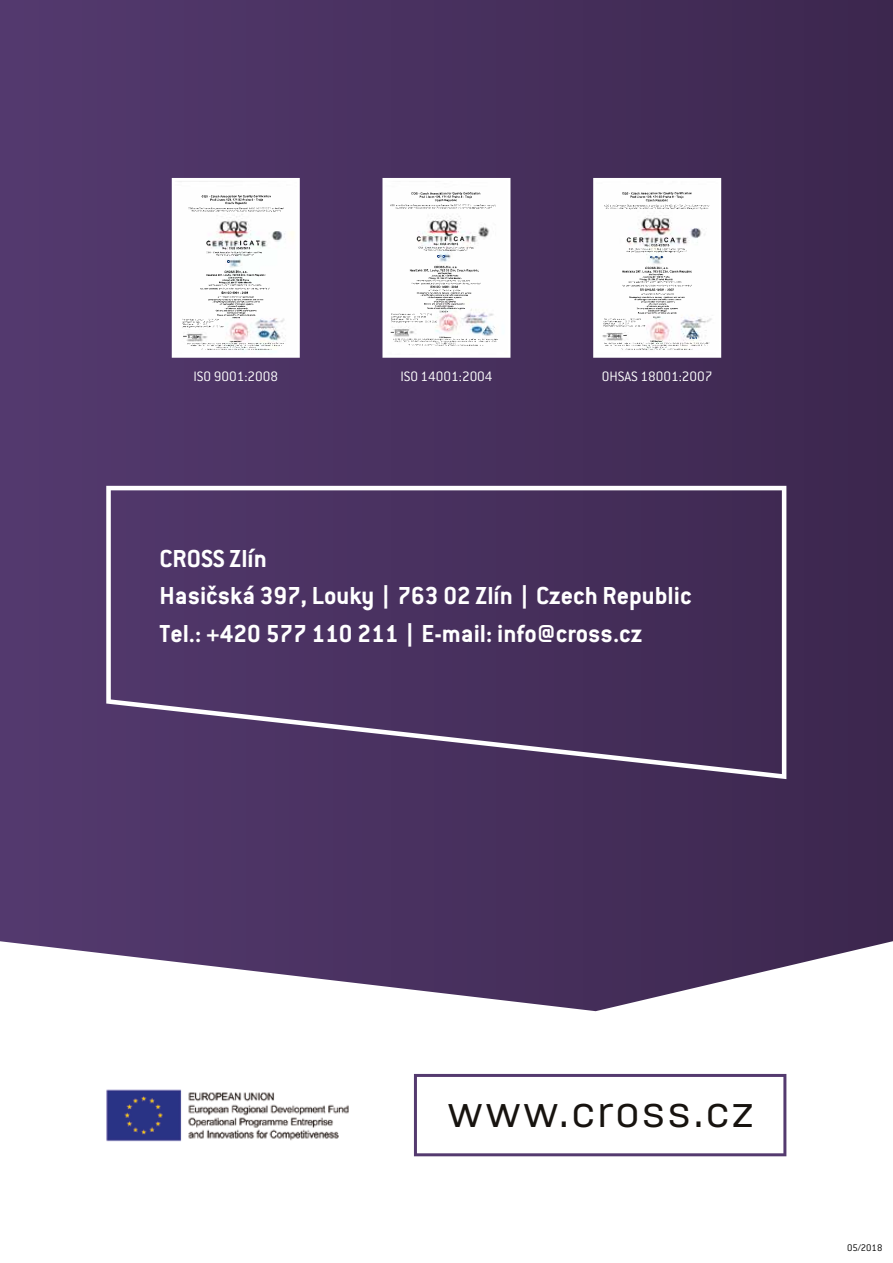
<style>
.page{position:relative;width:893px;height:1263px;background:#fff}
.page>*{position:absolute;margin:0;border:0;box-sizing:border-box;transform-origin:0 0}
.t1{font:45px "Nudista";letter-spacing:.05em;color:#17130f}
.t2{font:700 27px/37.8px "ITC Conduit LTCE";color:#fff}
.t3{font:300 15px "ITC Conduit LTCE";color:#fff}
.t4{font:300 10.5px "ITC Conduit LTCE";color:#000}
</style>
<div class="page">
<div style="left:0;top:0;width:893px;height:1262px;background:linear-gradient(to right,#54396e,#3d274e)"></div>
<svg style="left:0;top:941px;width:893px;height:321px"></svg>
<img style="left:90px;top:1074px;width:288px;height:82px">
<svg style="left:414px;top:1074px;width:372px;height:82px"></svg>
<svg style="left:106px;top:486px;width:680px;height:293px;background:#4f3965"></svg>
<img style="left:176px;top:182px;width:120px;height:172px">
<img style="left:182px;top:196px;width:102px;height:154px">
<svg style="left:227px;top:260px;width:13px;height:2px"></svg>
<div style="left:172px;top:178px;width:128px;height:180px;border:3px solid #fff"></div>
<img style="left:386px;top:182px;width:120px;height:172px">
<img style="left:390px;top:192px;width:107px;height:154px">
<svg style="left:437px;top:255px;width:13px;height:2px"></svg>
<div style="left:382px;top:178px;width:128px;height:180px;border:3px solid #fff"></div>
<img style="left:597px;top:182px;width:120px;height:172px">
<img style="left:603px;top:193px;width:107px;height:157px">
<img style="left:650px;top:257px;width:46px;height:82px">
<div style="left:593px;top:178px;width:128px;height:180px;border:3px solid #fff"></div>
<p class="t3" style="left:193px;top:368px;width:86px">ISO 9001:2008</p>
<p class="t3" style="left:400px;top:368px;width:94px">ISO 14001:2004</p>
<p class="t3" style="left:602px;top:368px;width:112px">OHSAS 18001:2007</p>
<p class="t2" style="left:160px;top:539px;width:534px">CROSS Zlín<br>Hasičská 397, Louky | 763 02 Zlín | Czech Republic<br>Tel.: +420 577 110 211 | E-mail: info@cross.cz</p>
<h1 class="t1" style="left:448px;top:1078px;width:307px">www.cross.cz</h1>
<p class="t4" style="left:847px;top:1241px;width:37px">05/2018</p>
</div>
